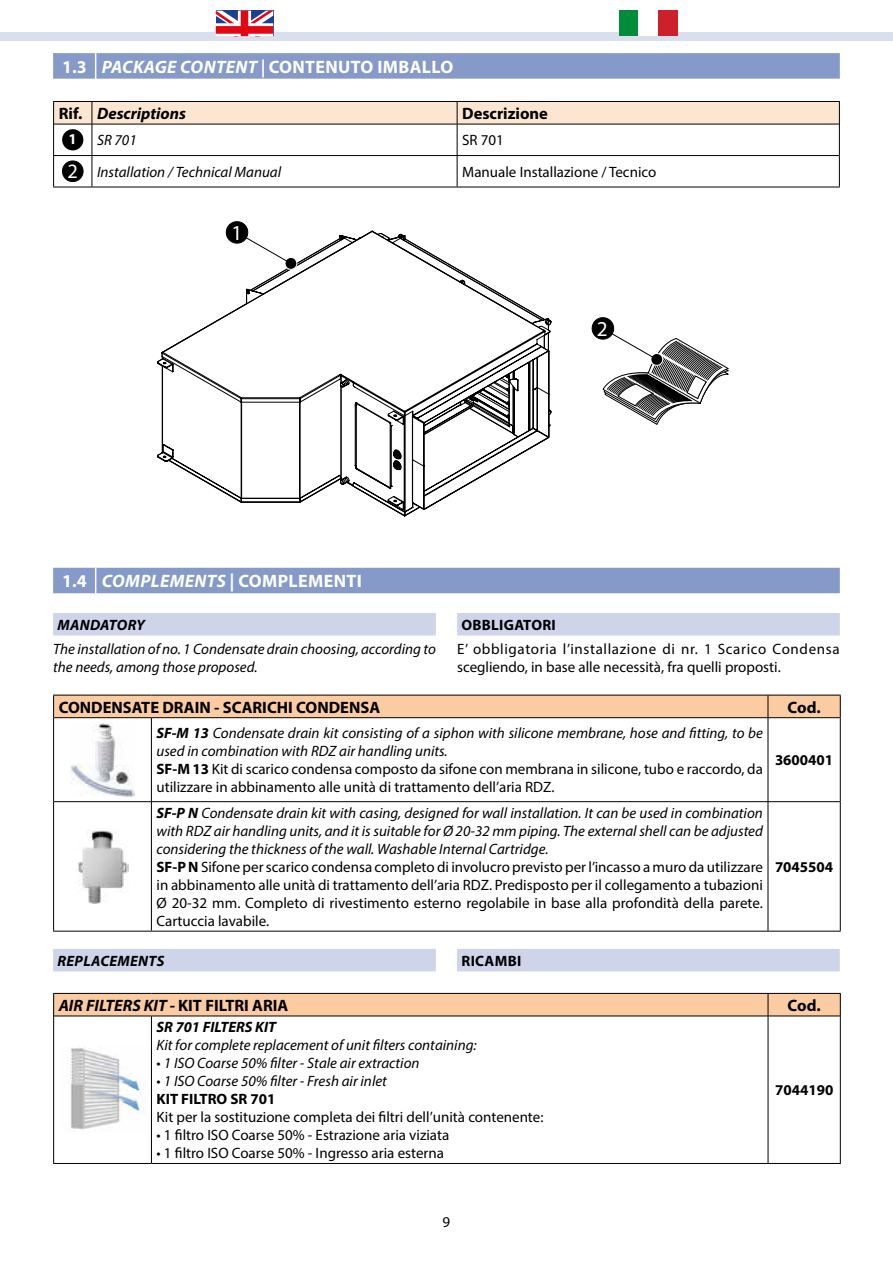
<style>
.page{position:relative;width:893px;height:1263px;background:#fff}
.page>*{position:absolute;margin:0;border:0;box-sizing:border-box;transform-origin:0 0}
.t1{font:21.3px "Myriad Pro";color:#fff}
.t2{font:700 18px "Myriad Pro";letter-spacing:.02em;color:#fff}
.t3{font:700 16.5px "Myriad Pro";color:#000}
.t4{font:italic 700 16.5px "Myriad Pro";color:#000}
.t5{font:15px/18px "Myriad Pro";color:#000}
.t6{font:italic 15px/18px "Myriad Pro";color:#000}
.t7{font:italic 700 15px "Myriad Pro";letter-spacing:.005em;color:#000}
.t8{font:700 15px "Myriad Pro";color:#000}
.t9{font:700 15px "Myriad Pro";letter-spacing:.02em;color:#000}
.t10{font:700 15px "Myriad Pro";color:#fff}
.s1{font-style:italic}
.s2{font-style:normal}
.s3{font-style:normal;font-size:20.4px;color:#fff}
.s4{font-weight:700;font-style:italic}
.s5{font-weight:700}
.s6{font-weight:700;font-style:normal}
</style>
<div class="page">
<div style="left:0;top:32px;width:893px;height:8px;background:#dadfef"></div>
<svg style="left:216px;top:11px;width:57px;height:25px"></svg>
<div style="left:620px;top:11px;width:19px;height:25px;background:#008c39"></div>
<div style="left:639px;top:11px;width:19px;height:25px;background:#fff"></div>
<div style="left:658px;top:11px;width:19px;height:25px;background:#cd202b"></div>
<svg style="left:53px;top:53px;width:787px;height:26px;background:#879cc9"></svg>
<svg style="left:54px;top:125px;width:785px;height:62px"></svg>
<hr style="left:54px;top:124px;width:38px;height:1px;background:#000">
<hr style="left:92px;top:124px;width:365px;height:1px;background:#000">
<hr style="left:92px;top:124px;width:1px;height:31px;background:#000">
<hr style="left:457px;top:124px;width:382px;height:1px;background:#000">
<hr style="left:457px;top:124px;width:1px;height:31px;background:#000">
<hr style="left:53px;top:155px;width:39px;height:1px;background:#000">
<hr style="left:92px;top:155px;width:365px;height:1px;background:#000">
<hr style="left:92px;top:156px;width:1px;height:31px;background:#000">
<hr style="left:457px;top:155px;width:382px;height:1px;background:#000">
<hr style="left:457px;top:156px;width:1px;height:31px;background:#000">
<hr style="left:839px;top:124px;width:1px;height:32px;background:#000">
<hr style="left:839px;top:156px;width:1px;height:31px;background:#000">
<hr style="left:53px;top:187px;width:39px;height:1px;background:#000">
<hr style="left:92px;top:187px;width:365px;height:1px;background:#000">
<hr style="left:457px;top:187px;width:383px;height:1px;background:#000">
<svg style="left:53px;top:101px;width:787px;height:23px;background:#ecd6c3"></svg>
<hr style="left:53px;top:124px;width:1px;height:31px;background:#000">
<hr style="left:53px;top:156px;width:1px;height:31px;background:#000">
<div style="left:62px;top:129px;width:21px;height:21px;background:#000;border-radius:50%"></div>
<svg style="left:62px;top:161px;width:21px;height:21px"></svg>
<svg style="left:591px;top:317px;width:138px;height:108px"></svg>
<svg style="left:162px;top:234px;width:390px;height:282px"></svg>
<svg style="left:399px;top:235px;width:151px;height:200px"></svg>
<svg style="left:225px;top:221px;width:73px;height:49px"></svg>
<svg style="left:54px;top:718px;width:786px;height:213px"></svg>
<hr style="left:151px;top:718px;width:1px;height:83px;background:#000">
<hr style="left:768px;top:718px;width:1px;height:83px;background:#000">
<hr style="left:54px;top:801px;width:97px;height:1px;background:#000">
<hr style="left:151px;top:801px;width:617px;height:1px;background:#000">
<hr style="left:151px;top:802px;width:1px;height:129px;background:#000">
<hr style="left:768px;top:801px;width:72px;height:1px;background:#000">
<hr style="left:768px;top:802px;width:1px;height:129px;background:#000">
<svg style="left:53px;top:695px;width:788px;height:23px;background:#eabd96"></svg>
<hr style="left:53px;top:718px;width:1px;height:84px;background:#000">
<hr style="left:840px;top:718px;width:1px;height:84px;background:#000">
<hr style="left:53px;top:802px;width:1px;height:129px;background:#000">
<hr style="left:840px;top:802px;width:1px;height:129px;background:#000">
<hr style="left:53px;top:931px;width:98px;height:1px;background:#000">
<hr style="left:151px;top:931px;width:617px;height:1px;background:#000">
<hr style="left:768px;top:931px;width:73px;height:1px;background:#000">
<img style="left:71px;top:723px;width:63px;height:73px">
<img style="left:77px;top:829px;width:51px;height:74px">
<div style="left:53px;top:568px;width:787px;height:25px;background:#859ac8"></div>
<div style="left:457px;top:613px;width:383px;height:22px;background:#ced4ea"></div>
<div style="left:53px;top:613px;width:383px;height:22px;background:#ced4ea"></div>
<div style="left:457px;top:949px;width:383px;height:22px;background:#ced4ea"></div>
<div style="left:53px;top:949px;width:383px;height:22px;background:#ced4ea"></div>
<svg style="left:54px;top:1017px;width:786px;height:146px"></svg>
<hr style="left:54px;top:1016px;width:97px;height:1px;background:#000">
<hr style="left:151px;top:1016px;width:617px;height:1px;background:#000">
<hr style="left:151px;top:1016px;width:1px;height:147px;background:#000">
<hr style="left:768px;top:1016px;width:72px;height:1px;background:#000">
<hr style="left:768px;top:1016px;width:1px;height:147px;background:#000">
<svg style="left:53px;top:993px;width:788px;height:23px;background:#eabd96"></svg>
<hr style="left:53px;top:1016px;width:1px;height:147px;background:#000">
<hr style="left:840px;top:1016px;width:1px;height:147px;background:#000">
<hr style="left:53px;top:1163px;width:98px;height:1px;background:#000">
<hr style="left:151px;top:1163px;width:617px;height:1px;background:#000">
<hr style="left:768px;top:1163px;width:73px;height:1px;background:#000">
<img style="left:59px;top:1046px;width:87px;height:87px">
<p class="t2" style="left:62px;top:55px;width:393px">1.3 <span class="s1">PACKAGE CONTENT |</span> CONTENUTO IMBALLO</p>
<p class="t4" style="left:59px;top:103px;width:129px"><span class="s2">Rif.</span> Descriptions</p>
<p class="t3" style="left:462px;top:103px;width:87px">Descrizione</p>
<p class="t10" style="left:69px;top:129px;width:10px">1</p>
<p class="t6" style="left:97px;top:131px;width:41px">SR 701</p>
<p class="t5" style="left:462px;top:131px;width:43px">SR 701</p>
<p class="t6" style="left:68px;top:163px;width:215px"><span class="s3">2</span> Installation / Technical Manual</p>
<p class="t5" style="left:462px;top:163px;width:196px">Manuale Installazione / Tecnico</p>
<h1 class="t1" style="left:231px;top:219px;width:12px">1</h1>
<h1 class="t1" style="left:597px;top:315px;width:12px">2</h1>
<p class="t2" style="left:62px;top:569px;width:301px">1.4 <span class="s1">COMPLEMENTS</span> | COMPLEMENTI</p>
<p class="t7" style="left:58px;top:615px;width:89px">MANDATORY</p>
<p class="t9" style="left:461px;top:615px;width:96px">OBBLIGATORI</p>
<p class="t6" style="left:53px;top:640px;width:384px">The installation of no. 1 Condensate drain choosing, according to the needs, among those proposed.</p>
<p class="t5" style="left:457px;top:640px;width:384px">E’ obbligatoria l’installazione di nr. 1 Scarico Condensa scegliendo, in base alle necessità, fra quelli proposti.</p>
<p class="t3" style="left:59px;top:696px;width:323px">CONDENSATE DRAIN - SCARICHI CONDENSA</p>
<p class="t3" style="left:788px;top:696px;width:35px">Cod.</p>
<p class="t5" style="left:156px;top:724px;width:608px"><span class="s4">SF-M 13</span> <span class="s1">Condensate drain kit consisting of a siphon with silicone membrane, hose and fitting, to be used in combination with RDZ air handling units.<br></span><span class="s5">SF-M 13</span> Kit di scarico condensa composto da sifone con membrana in silicone, tubo e raccordo, da utilizzare in abbinamento alle unità di trattamento dell’aria RDZ.</p>
<p class="t8" style="left:775px;top:750px;width:60px">3600401</p>
<p class="t5" style="left:156px;top:804px;width:608px"><span class="s4">SF-P N</span> <span class="s1">Condensate drain kit with casing, designed for wall installation. It can be used in combination with RDZ air handling units, and it is suitable for Ø 20-32 mm piping. The external shell can be adjusted considering the thickness of the wall. Washable Internal Cartridge.<br></span><span class="s5">SF-P N</span> Sifone per scarico condensa completo di involucro previsto per l’incasso a muro da utilizzare in abbinamento alle unità di trattamento dell’aria RDZ. Predisposto per il collegamento a tubazioni Ø 20-32 mm. Completo di rivestimento esterno regolabile in base alla profondità della parete.<br>Cartuccia lavabile.</p>
<p class="t8" style="left:775px;top:857px;width:60px">7045504</p>
<p class="t7" style="left:58px;top:951px;width:108px">REPLACEMENTS</p>
<p class="t9" style="left:461px;top:951px;width:61px">RICAMBI</p>
<p class="t4" style="left:59px;top:994px;width:231px">AIR FILTERS KIT - <span class="s2">KIT FILTRI ARIA</span></p>
<p class="t3" style="left:788px;top:994px;width:35px">Cod.</p>
<p class="t7" style="left:157px;top:1017px;width:121px">SR 701 FILTERS KIT</p>
<p class="t6" style="left:157px;top:1036px;width:322px">Kit for complete replacement of unit filters containing:</p>
<p class="t6" style="left:157px;top:1054px;width:265px"><span class="s2">•</span> 1 ISO Coarse 50% filter - Stale air extraction</p>
<p class="t6" style="left:157px;top:1072px;width:232px"><span class="s2">•</span> 1 ISO Coarse 50% filter - Fresh air inlet<br><span class="s6">KIT FILTRO SR 701</span></p>
<p class="t5" style="left:157px;top:1108px;width:388px">Kit per la sostituzione completa dei filtri dell’unità contenente:</p>
<p class="t5" style="left:157px;top:1126px;width:294px">• 1 filtro ISO Coarse 50% - Estrazione aria viziata</p>
<p class="t5" style="left:157px;top:1144px;width:289px">• 1 filtro ISO Coarse 50% - Ingresso aria esterna</p>
<p class="t8" style="left:775px;top:1080px;width:60px">7044190</p>
<p class="t5" style="left:443px;top:1212px;width:9px">9</p>
</div>
